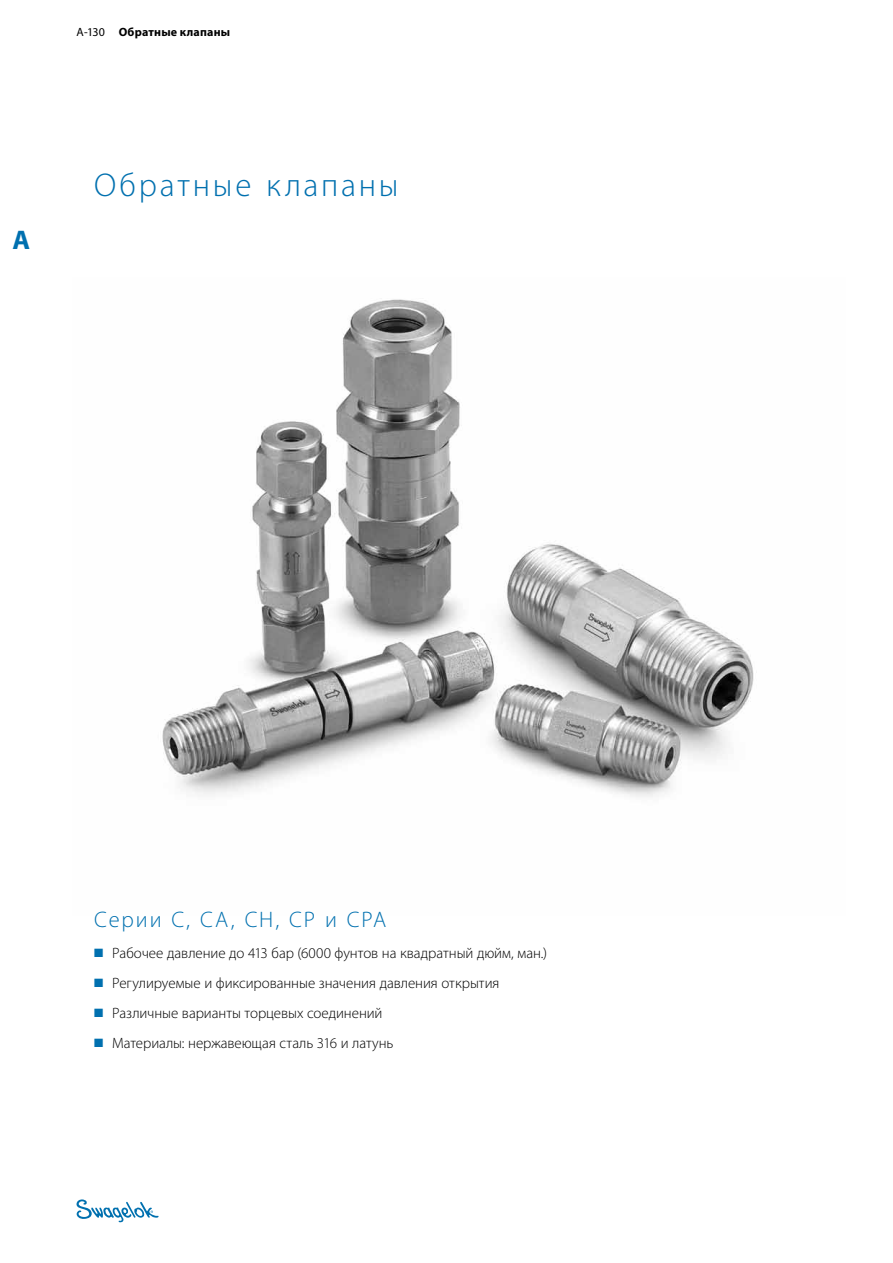
<style>
.page{position:relative;width:893px;height:1263px;background:#fff}
.page>*{position:absolute;margin:0;border:0;box-sizing:border-box;transform-origin:0 0}
.t1{font:300 33px "Myriad Pro";letter-spacing:.08em;color:#0070af}
.t2{font:700 27px "Myriad Pro";color:#0070af}
.t3{font:300 22.5px "Myriad Pro";letter-spacing:.08em;color:#0070af}
.t4{font:300 15px "Myriad Pro";letter-spacing:-.005em;color:#000}
.t5{font:700 12px "Myriad Pro";letter-spacing:.015em;color:#000}
.s1{font-weight:400}
.s2{color:#0070af}
</style>
<div class="page">
<svg style="left:77px;top:1199px;width:82px;height:23px"></svg>
<img style="left:162px;top:299px;width:592px;height:498px">
<p class="t5" style="left:77px;top:24px;width:155px"><span class="s1">A-130</span> Обратные клапаны</p>
<h2 class="t2" style="left:12px;top:223px;width:19px">A</h2>
<h1 class="t1" style="left:94px;top:165px;width:306px">Обратные клапаны</h1>
<h3 class="t3" style="left:94px;top:906px;width:294px">Серии C, CA, CH, CP и CPA</h3>
<p class="t4" style="left:94px;top:943px;width:454px"><span class="s2">■</span> Рабочее давление до 413 бар (6000 фунтов на квадратный дюйм, ман.)</p>
<p class="t4" style="left:94px;top:973px;width:407px"><span class="s2">■</span> Регулируемые и фиксированные значения давления открытия</p>
<p class="t4" style="left:94px;top:1003px;width:290px"><span class="s2">■</span> Различные варианты торцевых соединений</p>
<p class="t4" style="left:94px;top:1033px;width:301px"><span class="s2">■</span> Материалы: нержавеющая сталь 316 и латунь</p>
</div>
